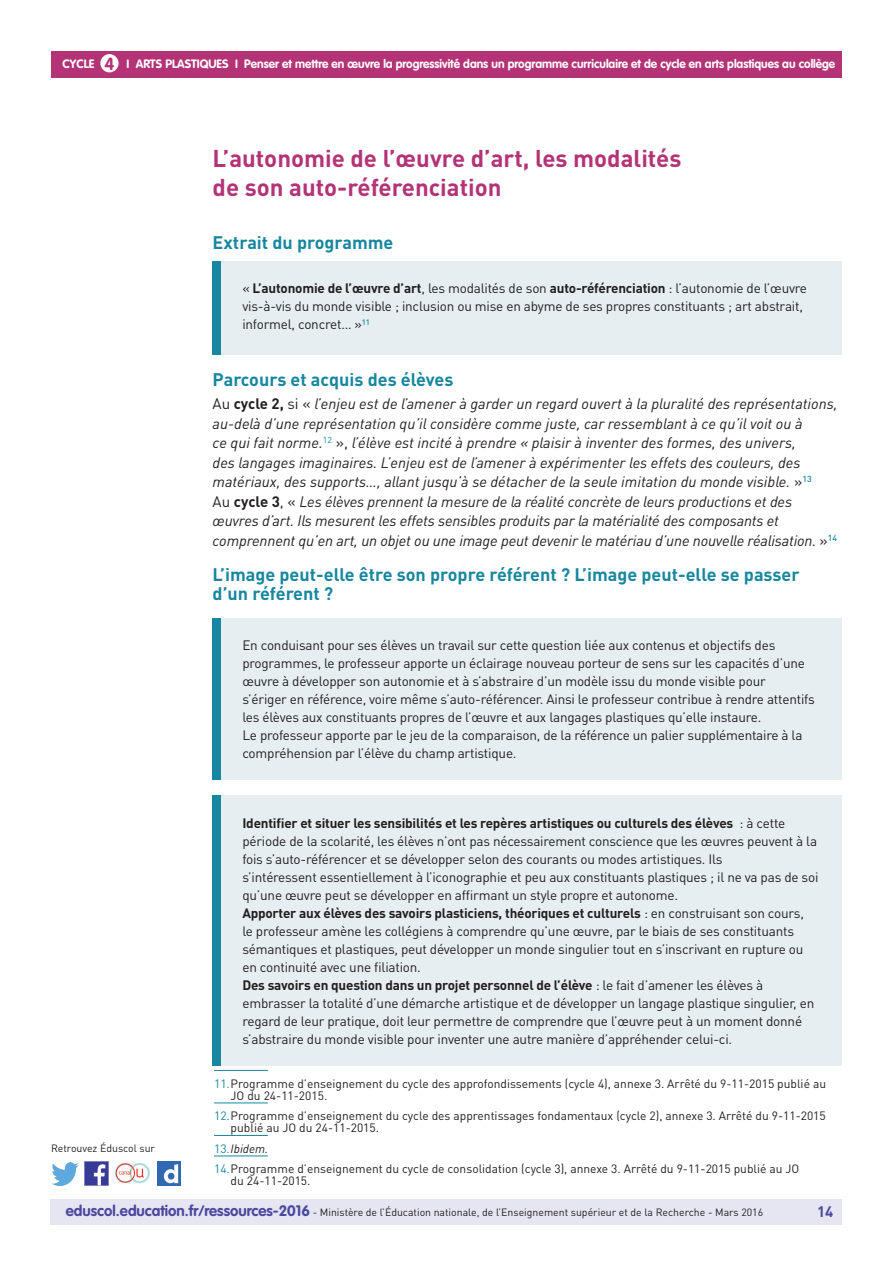
<style>
.page{position:relative;width:893px;height:1263px;background:#fff}
.page>*{position:absolute;margin:0;border:0;box-sizing:border-box;transform-origin:0 0}
.t1{font:700 24px/28.8px "DIN Pro";color:#b43376}
.t2{font:700 18px/19.5px "DIN Pro";color:#16879f}
.t3{font:italic 15px/19.5px "DIN Pro";color:#231f20}
.t4{font:700 15px "DIN Pro";color:#4a489e}
.t5{font:13.5px/18px "DIN Pro";letter-spacing:-.015em;color:#231f20}
.t6{font:12px/12px "DIN Pro";color:#231f20}
.t7{font:700 12px "VAG Rounded Std";color:#fff}
.t8{font:10.5px "DIN Pro";color:#231f20}
.s1{font-size:17.25px;color:#b43376}
.s2{font-weight:700}
.s3{font-style:normal}
.s4{font-weight:700;font-style:normal}
.s5{color:#16879f}
.s6{font-style:italic}
.s7{font-family:"VAG Rounded Std";font-weight:700;font-size:15px;color:#4a489e}
</style>
<div class="page">
<div style="left:50px;top:1199px;width:791px;height:26px;background:#e6e5f2"></div>
<div style="left:51px;top:51px;width:791px;height:27px;background:#b43376"></div>
<div style="left:100px;top:54px;width:19px;height:18px;background:#fff;border-radius:50%"></div>
<img style="left:85px;top:1162px;width:23px;height:23px">
<img style="left:51px;top:1163px;width:28px;height:22px">
<img style="left:158px;top:1162px;width:22px;height:23px">
<img style="left:115px;top:1163px;width:35px;height:21px">
<div style="left:213px;top:262px;width:629px;height:93px;background:#e6eef2"></div>
<div style="left:213px;top:262px;width:8px;height:93px;background:#16879f"></div>
<div style="left:213px;top:618px;width:629px;height:162px;background:#e6eef2"></div>
<div style="left:213px;top:618px;width:8px;height:162px;background:#16879f"></div>
<div style="left:213px;top:795px;width:629px;height:271px;background:#e6eef2"></div>
<div style="left:213px;top:795px;width:8px;height:271px;background:#16879f"></div>
<hr style="left:214px;top:1070px;width:54px;height:1px;background:#16879f">
<hr style="left:214px;top:1102px;width:54px;height:1px;background:#16879f">
<hr style="left:214px;top:1135px;width:54px;height:1px;background:#16879f">
<hr style="left:214px;top:1155px;width:54px;height:1px;background:#16879f">
<p class="t7" style="left:63px;top:57px;width:773px">CYCLE <span class="s1">4</span> I Arts plastiques I Penser et mettre en œuvre la progressivité dans un programme curriculaire et de cycle en arts plastiques au collège</p>
<h1 class="t1" style="left:213px;top:143px;width:470px">L’autonomie de l’œuvre d’art, les modalités de son auto-référenciation</h1>
<h2 class="t2" style="left:213px;top:232px;width:182px">Extrait du programme</h2>
<p class="t5" style="left:242px;top:279px;width:566px">« <span class="s2">L’autonomie de l’œuvre d’art</span>, les modalités de son <span class="s2">auto-référenciation</span> : l’autonomie de l’œuvre vis-à-vis du monde visible ; inclusion ou mise en abyme de ses propres constituants ; art abstrait, informel, concret… »<sup>11</sup></p>
<p class="t8" style="left:51px;top:1141px;width:106px">Retrouvez Éduscol sur</p>
<h2 class="t2" style="left:213px;top:369px;width:242px">Parcours et acquis des élèves</h2>
<p class="t3" style="left:213px;top:394px;width:626px"><span class="s3">Au</span> <span class="s4">cycle 2,</span> <span class="s3">si «</span> l’enjeu est de l’amener à garder un regard ouvert à la pluralité des représentations, au-delà d’une représentation qu’il considère comme juste, car ressemblant à ce qu’il voit ou à<br>ce qui fait norme.<sup>12</sup> <span class="s3">»,</span> l’élève est incité à prendre « plaisir à inventer des formes, des univers,<br>des langages imaginaires. L’enjeu est de l’amener à expérimenter les effets des couleurs, des matériaux, des supports…, allant jusqu’à se détacher de la seule imitation du monde visible. <span class="s3">»</span><sup>13<br></sup><span class="s3">Au</span> <span class="s4">cycle 3</span><span class="s3">, «</span> Les élèves prennent la mesure de la réalité concrète de leurs productions et des œuvres d’art. Ils mesurent les effets sensibles produits par la matérialité des composants et comprennent qu’en art, un objet ou une image peut devenir le matériau d’une nouvelle réalisation. <span class="s3">»</span><sup>14</sup></p>
<h2 class="t2" style="left:213px;top:564px;width:588px">L’image peut-elle être son propre référent ? L’image peut-elle se passer d’un référent ?</h2>
<p class="t5" style="left:242px;top:636px;width:574px">En conduisant pour ses élèves un travail sur cette question liée aux contenus et objectifs des programmes, le professeur apporte un éclairage nouveau porteur de sens sur les capacités d’une œuvre à développer son autonomie et à s’abstraire d’un modèle issu du monde visible pour<br>s’ériger en référence, voire même s’auto-référencer. Ainsi le professeur contribue à rendre attentifs les élèves aux constituants propres de l’œuvre et aux langages plastiques qu’elle instaure.<br>Le professeur apporte par le jeu de la comparaison, de la référence un palier supplémentaire à la compréhension par l’élève du champ artistique.</p>
<p class="t5" style="left:242px;top:814px;width:578px"><span class="s2">Identifier et situer les sensibilités et les repères artistiques ou culturels des élèves</span> : à cette période de la scolarité, les élèves n’ont pas nécessairement conscience que les œuvres peuvent à la fois s’auto-référencer et se développer selon des courants ou modes artistiques. Ils<br>s’intéressent essentiellement à l’iconographie et peu aux constituants plastiques ; il ne va pas de soi qu’une œuvre peut se développer en affirmant un style propre et autonome.<br><span class="s2">Apporter aux élèves des savoirs plasticiens, théoriques et culturels</span> : en construisant son cours,<br>le professeur amène les collégiens à comprendre qu’une œuvre, par le biais de ses constituants sémantiques et plastiques, peut développer un monde singulier tout en s’inscrivant en rupture ou en continuité avec une filiation.<br><span class="s2">Des savoirs en question dans un projet personnel de l’élève</span> : le fait d’amener les élèves à embrasser la totalité d’une démarche artistique et de développer un langage plastique singulier, en regard de leur pratique, doit leur permettre de comprendre que l’œuvre peut à un moment donné s’abstraire du monde visible pour inventer une autre manière d’appréhender celui-ci.</p>
<p class="t6" style="left:231px;top:1077px;width:597px;text-indent:-16px"><span class="s5">11.</span>Programme d’enseignement du cycle des approfondissements (cycle 4), annexe 3. Arrêté du 9-11-2015 publié au<br>JO du 24-11-2015.</p>
<p class="t6" style="left:231px;top:1110px;width:597px;text-indent:-16px"><span class="s5">12.</span>Programme d’enseignement du cycle des apprentissages fondamentaux (cycle 2), annexe 3. Arrêté du 9-11-2015 publié au JO du 24-11-2015.</p>
<p class="t6" style="left:214px;top:1138px;width:587px;line-height:20.5px"><span class="s5">13.</span><span class="s6">Ibidem.<br></span><span class="s5">14.</span>Programme d’enseignement du cycle de consolidation (cycle 3), annexe 3. Arrêté du 9-11-2015 publié au JO</p>
<p class="t6" style="left:231px;top:1175px;width:81px">du 24-11-2015.</p>
<p class="t8" style="left:66px;top:1205px;width:699px"><span class="s7">eduscol.education.fr/ressources-2016</span> - Ministère de l’Éducation nationale, de l’Enseignement supérieur et de la Recherche - Mars 2016</p>
<p class="t4" style="left:817px;top:1201px;width:18px">14</p>
</div>
